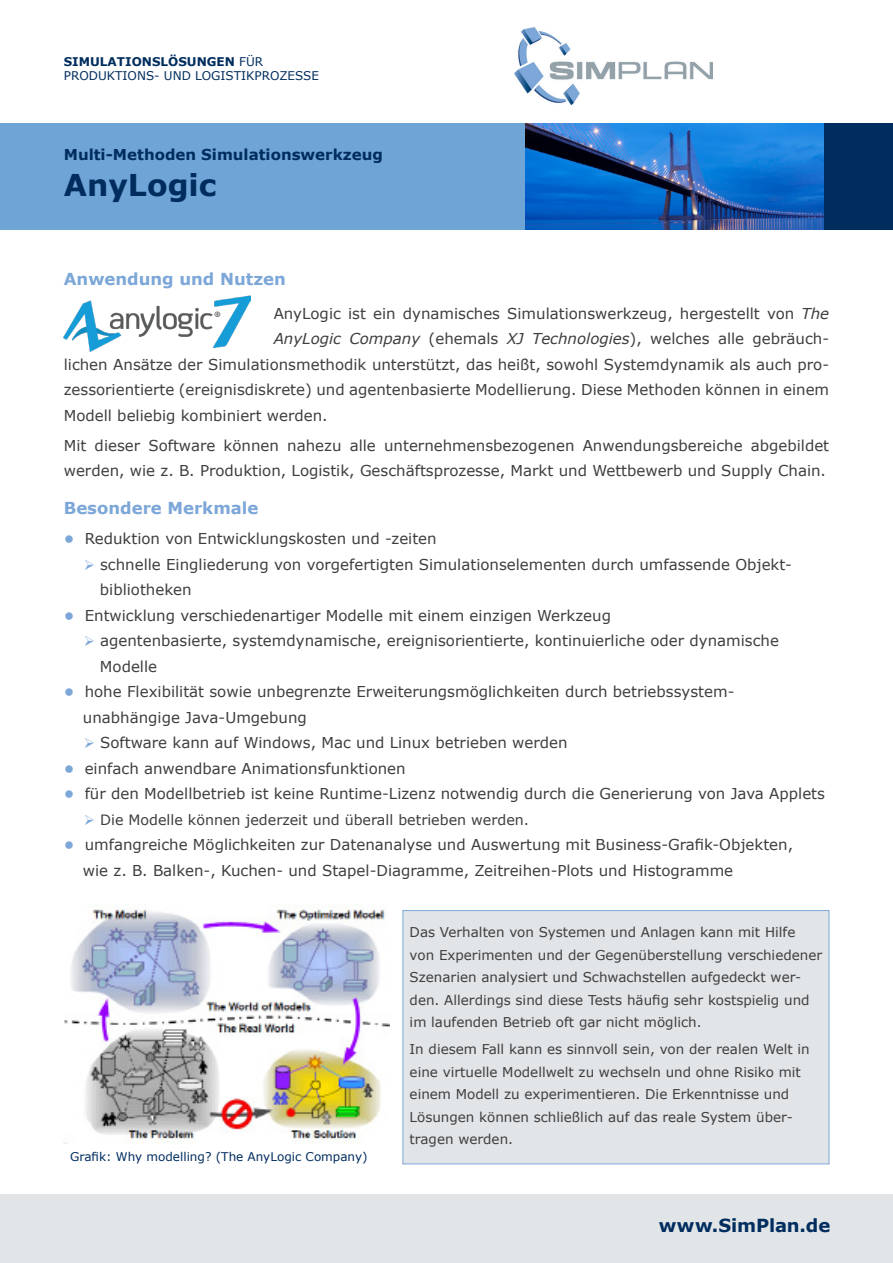
<style>
.page{position:relative;width:893px;height:1263px;background:#fff}
.page>*{position:absolute;margin:0;border:0;box-sizing:border-box;transform-origin:0 0}
.t1{font:700 30px "Verdana";color:#002d5e}
.Absatzformat_betz{font:700 18px "Verdana";letter-spacing:-.005em;color:#002d5e}
.t2{font:700 16.5px "Verdana";color:#7ca7d8}
.t3{font:15px/25.5px "Verdana";color:#3e3e3f}
.t4{font:700 15px "Verdana";color:#002d5e}
.t5{font:14.25px "Verdana";color:#3e3e3f}
.t6{font:13.5px/22.5px "Verdana";color:#3e3e3f}
.t7{font:12px "Verdana";color:#002d5e}
.t8{font:700 12px "Verdana";color:#002d5e}
.s1{font-weight:400}
.s2{font-style:italic}
.s3{font-weight:700;color:#7ca7d8}
.s4{color:#7ca7d8}
</style>
<div class="page">
<div style="left:403px;top:910px;width:426px;height:254px;background:#e1e5e8;border:1px solid #7ca7d8"></div>
<div style="left:0;top:123px;width:893px;height:107px;background:#002d5e"></div>
<div style="left:0;top:123px;width:584px;height:107px;background:#6fa4d7"></div>
<img style="left:525px;top:123px;width:298px;height:107px">
<img style="left:515px;top:28px;width:197px;height:77px">
<div style="left:0;top:1194px;width:893px;height:69px;background:#e1e5e8"></div>
<img style="left:64px;top:906px;width:325px;height:237px">
<img style="left:63px;top:295px;width:188px;height:56px">
<p class="t8" style="left:64px;top:53px;width:201px">SIMULATIONSLÖSUNGEN <span class="s1">FÜR</span></p>
<p class="t7" style="left:64px;top:67px;width:257px">PRODUKTIONS- UND LOGISTIKPROZESSE</p>
<p class="t4" style="left:64px;top:144px;width:321px">Multi-Methoden Simulationswerkzeug</p>
<p class="t1" style="left:64px;top:163px;width:154px">AnyLogic</p>
<p class="t2" style="left:64px;top:267px;width:224px">Anwendung und Nutzen</p>
<p class="t3" style="left:274px;top:300px;width:557px">AnyLogic ist ein dynamisches Simulationswerkzeug, hergestellt von <span class="s2">The</span></p>
<p class="t3" style="left:274px;top:326px;width:557px"><span class="s2">AnyLogic Company</span> (ehemals <span class="s2">XJ Technologies</span>), welches alle gebräuch-</p>
<p class="t3" style="left:64px;top:351px;width:767px">lichen Ansätze der Simulationsmethodik unterstützt, das heißt, sowohl Systemdynamik als auch pro-</p>
<p class="t3" style="left:64px;top:377px;width:767px">zessorientierte (ereignisdiskrete) und agentenbasierte Modellierung. Diese Methoden können in einem</p>
<p class="t3" style="left:64px;top:402px;width:265px">Modell beliebig kombiniert werden.</p>
<p class="t3" style="left:64px;top:432px;width:767px">Mit dieser Software können nahezu alle unternehmensbezogenen Anwendungsbereiche abgebildet werden, wie z. B. Produktion, Logistik, Geschäftsprozesse, Markt und Wettbewerb und Supply Chain.</p>
<p class="t2" style="left:64px;top:497px;width:196px">Besondere Merkmale</p>
<p class="t3" style="left:64px;top:526px;width:374px"><span class="s3">•</span> Reduktion von Entwicklungskosten und -zeiten</p>
<p class="t3" style="left:84px;top:551px;width:709px"><span class="s4">➢</span> schnelle Eingliederung von vorgefertigten Simulationselementen durch umfassende Objekt-</p>
<p class="t3" style="left:100px;top:577px;width:93px">bibliotheken</p>
<p class="t3" style="left:64px;top:602px;width:549px"><span class="s3">•</span> Entwicklung verschiedenartiger Modelle mit einem einzigen Werkzeug</p>
<p class="t3" style="left:84px;top:628px;width:697px"><span class="s4">➢</span> agentenbasierte, systemdynamische, ereignisorientierte, kontinuierliche oder dynamische</p>
<p class="t3" style="left:100px;top:653px;width:59px">Modelle</p>
<p class="t3" style="left:64px;top:679px;width:672px"><span class="s3">•</span> hohe Flexibilität sowie unbegrenzte Erweiterungsmöglichkeiten durch betriebssystem-</p>
<p class="t3" style="left:83px;top:704px;width:226px">unabhängige Java-Umgebung</p>
<p class="t3" style="left:84px;top:730px;width:485px"><span class="s4">➢</span> Software kann auf Windows, Mac und Linux betrieben werden</p>
<p class="t3" style="left:64px;top:755px;width:343px"><span class="s3">•</span> einfach anwendbare Animationsfunktionen</p>
<p class="t3" style="left:64px;top:781px;width:763px"><span class="s3">•</span> für den Modellbetrieb ist keine Runtime-Lizenz notwendig durch die Generierung von Java Applets</p>
<p class="t5" style="left:84px;top:810px;width:447px"><span class="s4">➢</span> Die Modelle können jederzeit und überall betrieben werden.</p>
<p class="t3" style="left:64px;top:832px;width:731px"><span class="s3">•</span> umfangreiche Möglichkeiten zur Datenanalyse und Auswertung mit Business-Grafik-Objekten,</p>
<p class="t3" style="left:83px;top:857px;width:652px">wie z. B. Balken-, Kuchen- und Stapel-Diagramme, Zeitreihen-Plots und Histogramme</p>
<p class="t7" style="left:70px;top:1148px;width:299px">Grafik: Why modelling? (The AnyLogic Company)</p>
<p class="t6" style="left:410px;top:921px;width:414px">Das Verhalten von Systemen und Anlagen kann mit Hilfe von Experimenten und der Gegenüberstellung verschiedener Szenarien analysiert und Schwachstellen aufgedeckt wer&shy;den. Allerdings sind diese Tests häufig sehr kostspielig und im laufenden Betrieb oft gar nicht möglich.</p>
<p class="t6" style="left:410px;top:1038px;width:402px">In diesem Fall kann es sinnvoll sein, von der realen Welt in eine virtuelle Modellwelt zu wechseln und ohne Risiko mit einem Modell zu experimentieren. Die Erkenntnisse und Lösungen können schließlich auf das reale System über&shy;tragen werden.</p>
<p class="Absatzformat_betz" style="left:659px;top:1213px;width:173px">www.SimPlan.de</p>
</div>
